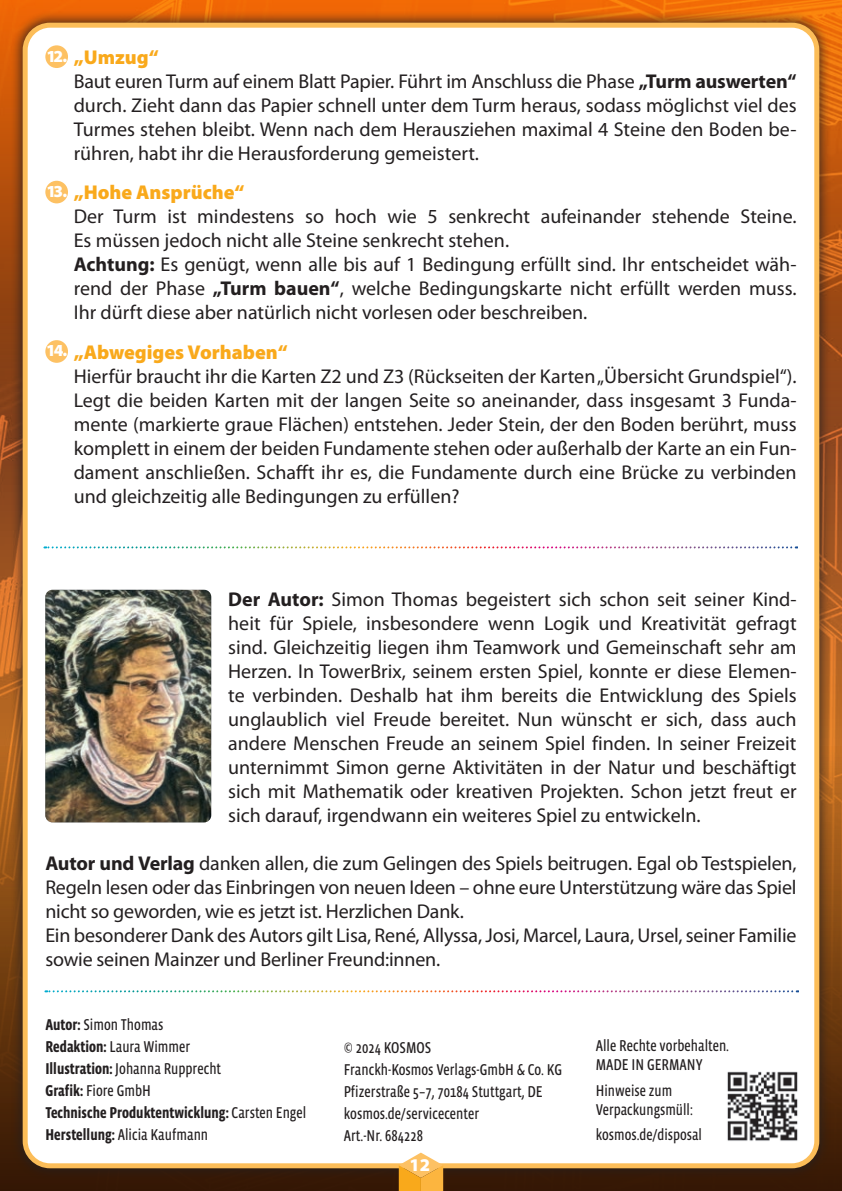
<style>
.page{position:relative;width:842px;height:1191px;background:#fff}
.page>*{position:absolute;margin:0;border:0;box-sizing:border-box;transform-origin:0 0}
.Warnings{font:20px/24px "Myriad Pro";color:#231f20;text-align:justify}
.t1{font:900 20px "Myriad Pro";color:#f9a91b}
.t2{font:900 18px "Myriad Pro";color:#fff}
.t3{font:900 16.8px "Myriad Pro";color:#fff}
.Warnings-2{font:16px/22px "Vista Sans Nar OTCE";color:#231f20}
.Warnings-3{font:700 16px/22px "Vista Sans Nar OTCE";color:#231f20}
.s1{font-weight:700}
.s2{font-weight:400}
</style>
<div class="page">
<div style="left:0;top:746px;width:842px;height:445px;background:linear-gradient(to bottom,#c67222,#2f1402)"></div>
<svg style="left:0;top:0;width:842px;height:445px;background:#d3600c"></svg>
<div style="left:10px;top:10px;width:821px;height:1170px;background:#231f20;opacity:.75"></div>
<div style="left:25px;top:25px;width:792px;height:1140px;background:#fff;border-radius:25px"></div>
<div style="left:23px;top:23px;width:796px;height:1145px;border:5px solid #fcbd58;border-radius:25px"></div>
<div style="left:45px;top:45px;width:23px;height:23px;background:#fdc163;border-radius:50%"></div>
<div style="left:45px;top:181px;width:23px;height:22px;background:#fdc163;border-radius:50%"></div>
<div style="left:45px;top:340px;width:23px;height:23px;background:#fdc163;border-radius:50%"></div>
<img style="left:727px;top:1071px;width:71px;height:70px">
<img style="left:45px;top:990px;width:753px;height:2px">
<img style="left:44px;top:546px;width:753px;height:2px">
<img style="left:45px;top:590px;width:166px;height:232px">
<svg style="left:399px;top:1152px;width:44px;height:39px"></svg>
<p class="t3" style="left:46px;top:45px;width:22px">12.</p>
<p class="t1" style="left:74px;top:44px;width:86px">„Umzug“</p>
<p class="Warnings" style="left:74px;top:69px;width:724px">Baut euren Turm auf einem Blatt Papier. Führt im Anschluss die Phase <span class="s1">„Turm auswerten“ </span>durch. Zieht dann das Papier schnell unter dem Turm heraus, sodass möglichst viel des Turmes stehen bleibt. Wenn nach dem Herausziehen maximal 4 Steine den Boden be&shy;rühren, habt ihr die Herausforderung gemeistert.</p>
<p class="t3" style="left:46px;top:180px;width:22px">13.</p>
<p class="t1" style="left:74px;top:179px;width:172px">„Hohe Ansprüche“</p>
<p class="Warnings" style="left:74px;top:204px;width:724px">Der Turm ist mindestens so hoch wie 5 senkrecht aufeinander stehende Steine.<br>Es müssen jedoch nicht alle Steine senkrecht stehen.</p>
<p class="Warnings" style="left:74px;top:252px;width:724px"><span class="s1">Achtung:</span> Es genügt, wenn alle bis auf 1 Bedingung erfüllt sind. Ihr entscheidet wäh&shy;rend der Phase <span class="s1">„Turm bauen“</span>, welche Bedingungskarte nicht erfüllt werden muss.<br>Ihr dürft diese aber natürlich nicht vorlesen oder beschreiben.</p>
<p class="t3" style="left:46px;top:339px;width:23px">14.</p>
<p class="t1" style="left:74px;top:338px;width:215px">„Abwegiges Vorhaben“</p>
<p class="Warnings" style="left:74px;top:363px;width:724px">Hierfür braucht ihr die Karten Z2 und Z3 (Rückseiten der Karten „Übersicht Grundspiel“).<br>Legt die beiden Karten mit der langen Seite so aneinander, dass insgesamt 3 Funda&shy;mente (markierte graue Flächen) entstehen. Jeder Stein, der den Boden berührt, muss komplett in einem der beiden Fundamente stehen oder außerhalb der Karte an ein Fun&shy;dament anschließen. Schafft ihr es, die Fundamente durch eine Brücke zu verbinden und gleichzeitig alle Bedingungen zu erfüllen?</p>
<p class="Warnings" style="left:228px;top:587px;width:570px"><span class="s1">Der Autor:</span> Simon Thomas begeistert sich schon seit seiner Kind&shy;heit für Spiele, insbesondere wenn Logik und Kreativität gefragt sind. Gleichzeitig liegen ihm Teamwork und Gemeinschaft sehr am Herzen. In TowerBrix, seinem ersten Spiel, konnte er diese Elemen&shy;te verbinden. Deshalb hat ihm bereits die Entwicklung des Spiels unglaublich viel Freude bereitet. Nun wünscht er sich, dass auch andere Menschen Freude an seinem Spiel finden. In seiner Freizeit unternimmt Simon gerne Aktivitäten in der Natur und beschäftigt sich mit Mathematik oder kreativen Projekten. Schon jetzt freut er sich darauf, irgendwann ein weiteres Spiel zu entwickeln.</p>
<p class="Warnings" style="left:45px;top:851px;width:753px"><span class="s1">Autor und Verlag</span> danken allen, die zum Gelingen des Spiels beitrugen. Egal ob Testspielen, Regeln lesen oder das Einbringen von neuen Ideen – ohne eure Unterstützung wäre das Spiel nicht so geworden, wie es jetzt ist. Herzlichen Dank.</p>
<p class="Warnings" style="left:45px;top:923px;width:753px">Ein besonderer Dank des Autors gilt Lisa, René, Allyssa, Josi, Marcel, Laura, Ursel, seiner Familie sowie seinen Mainzer und Berliner Freund:innen.</p>
<p class="Warnings-2" style="left:45px;top:1013px;width:120px"><span class="s1">Autor:</span> Simon Thomas</p>
<p class="Warnings-2" style="left:45px;top:1035px;width:146px"><span class="s1">Redaktion:</span> Laura Wimmer</p>
<p class="Warnings-2" style="left:45px;top:1057px;width:177px"><span class="s1">Illustration:</span> Johanna Rupprecht</p>
<p class="Warnings-3" style="left:45px;top:1079px;width:263px">Grafik: <span class="s2">Fiore GmbH<br></span>Technische Produktentwicklung: <span class="s2">Carsten Engel</span></p>
<p class="Warnings-2" style="left:45px;top:1123px;width:164px"><span class="s1">Herstellung:</span> Alicia Kaufmann</p>
<p class="Warnings-2" style="left:344px;top:1036px;width:220px">© 2024 KOSMOS<br>Franckh-Kosmos Verlags-GmbH &amp; Co. KG<br>Pfizerstraße 5–7, 70184 Stuttgart, DE</p>
<p class="Warnings-2" style="left:344px;top:1102px;width:137px">kosmos.de/servicecenter</p>
<p class="Warnings-2" style="left:344px;top:1124px;width:81px">Art.-Nr. 684228</p>
<p class="t2" style="left:409px;top:1153px;width:22px">12</p>
<p class="Warnings-2" style="left:596px;top:1034px;width:135px">Alle Rechte vorbehalten.</p>
<p class="Warnings-2" style="left:596px;top:1053px;width:108px">MADE IN GERMANY</p>
<p class="Warnings-2" style="left:596px;top:1081px;width:99px;line-height:19.2px">Hinweise zum<br>Verpackungsmüll:</p>
<p class="Warnings-2" style="left:596px;top:1123px;width:108px">kosmos.de/disposal</p>
</div>
